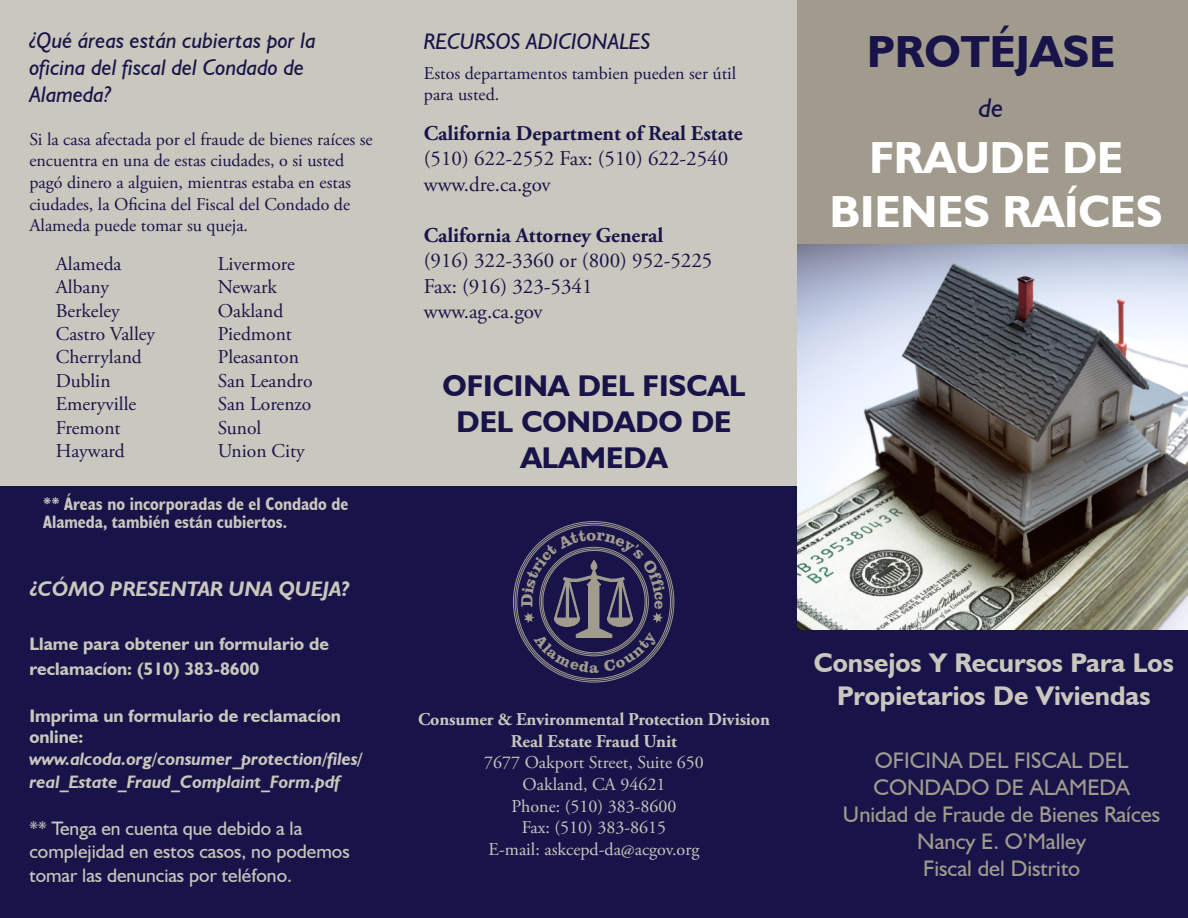
<style>
.page{position:relative;width:1188px;height:918px;background:#fff}
.page>*{position:absolute;margin:0;border:0;box-sizing:border-box;transform-origin:0 0}
.t1{font:700 45px/54px "Humanist 521 BT";color:#fff;text-align:center}
.t2{font:700 45px "Humanist 521 BT";color:#18144a}
.t3{font:700 30px/36px "Humanist 521 BT";color:#18144a;text-align:center}
.t4{font:700 27px/32.4px "Humanist 521 BT";color:#cac7be;text-align:center}
.t5{font:italic 27px "Humanist 521 BT";color:#18144a}
.t6{font:22.5px/27px "Humanist 521 BT";color:#a09b8d}
.t7{font:italic 22.5px/27px "Humanist 521 BT";color:#18144a}
.t8{font:21px "Adobe Garamond Pro";color:#18144a}
.t9{font:700 21px "Adobe Garamond Pro";color:#18144a}
.t10{font:italic 700 21px "Humanist 521 BT";color:#cac7be}
.t11{font:19.5px "Adobe Garamond Pro";color:#18144a}
.t12{font:19.5px/23.4px "Humanist 521 BT";color:#cac7be}
.t13{font:18px/21.6px "Adobe Garamond Pro";color:#18144a}
.t14{font:18px "Adobe Garamond Pro";color:#cac7be}
.t15{font:700 18px/25.2px "Humanist 521 BT";color:#cac7be}
.t16{font:italic 700 18px/23.4px "Humanist 521 BT";color:#cac7be}
.t17{font:700 condensed 18px/18px "Humanist 521 BT";color:#cac7be}
.t18{font:700 18px "Adobe Garamond Pro";letter-spacing:-.01em;color:#cac7be}
.t19{font:700 15.75px "Clarendon BT";color:#a19c8d}
</style>
<div class="page">
<div style="left:794px;top:0;width:394px;height:918px;background:#a09b8d"></div>
<div style="left:0;top:0;width:796px;height:918px;background:#cac7be"></div>
<div style="left:0;top:486px;width:1188px;height:432px;background:#18144a"></div>
<img style="left:797px;top:244px;width:391px;height:386px">
<svg style="left:521px;top:530px;width:144px;height:143px"></svg>
<p class="t7" style="left:29px;top:26px;width:288px">¿Qué áreas están cubiertas por la oficina del fiscal del Condado de<br>Alameda?</p>
<p class="t13" style="left:29px;top:129px;width:345px">Si la casa afectada por el fraude de bienes raíces se encuentra en una de estas ciudades, o si usted pagó dinero a alguien, mientras estaba en estas ciudades, la Oficina del Fiscal del Condado de Alameda puede tomar su queja.</p>
<p class="t11" style="left:56px;top:252px;width:67px">Alameda</p>
<p class="t11" style="left:218px;top:252px;width:79px">Livermore</p>
<p class="t11" style="left:56px;top:275px;width:55px">Albany</p>
<p class="t11" style="left:218px;top:275px;width:61px">Newark</p>
<p class="t11" style="left:56px;top:299px;width:65px">Berkeley</p>
<p class="t11" style="left:218px;top:299px;width:67px">Oakland</p>
<p class="t11" style="left:56px;top:322px;width:101px">Castro Valley</p>
<p class="t11" style="left:218px;top:322px;width:76px">Piedmont</p>
<p class="t11" style="left:56px;top:345px;width:88px">Cherryland</p>
<p class="t11" style="left:218px;top:345px;width:83px">Pleasanton</p>
<p class="t11" style="left:56px;top:369px;width:56px">Dublin</p>
<p class="t11" style="left:218px;top:369px;width:96px">San Leandro</p>
<p class="t11" style="left:56px;top:392px;width:82px">Emeryville</p>
<p class="t11" style="left:218px;top:392px;width:95px">San Lorenzo</p>
<p class="t11" style="left:56px;top:416px;width:66px">Fremont</p>
<p class="t11" style="left:218px;top:416px;width:45px">Sunol</p>
<p class="t11" style="left:56px;top:439px;width:70px">Hayward</p>
<p class="t11" style="left:218px;top:439px;width:88px">Union City</p>
<p class="t17" style="left:43px;top:495px;width:307px">** Áreas no incorporadas de el Condado de<br>Alameda, también están cubiertos.</p>
<p class="t10" style="left:29px;top:575px;width:322px">¿CÓMO PRESENTAR UNA QUEJA?</p>
<p class="t15" style="left:29px;top:630px;width:301px">Llame para obtener un formulario de reclamacíon: (510) 383-8600</p>
<p class="t15" style="left:29px;top:704px;width:313px;line-height:21.6px">Imprima un formulario de reclamacíon online:</p>
<p class="t16" style="left:29px;top:747px;width:335px">www.alcoda.org/consumer_protection/files/ real_Estate_Fraud_Complaint_Form.pdf</p>
<p class="t12" style="left:29px;top:816px;width:322px">** Tenga en cuenta que debido a la complejidad en estos casos, no podemos tomar las denuncias por teléfono.</p>
<p class="t7" style="left:424px;top:28px;width:228px">RECURSOS ADICIONALES</p>
<p class="t13" style="left:424px;top:63px;width:314px">Estos departamentos tambien pueden ser útil para usted.</p>
<p class="t9" style="left:424px;top:121px;width:320px">California Department of Real Estate</p>
<p class="t8" style="left:424px;top:146px;width:306px">(510) 622-2552 Fax: (510) 622-2540</p>
<p class="t8" style="left:424px;top:172px;width:128px">www.dre.ca.gov</p>
<p class="t9" style="left:424px;top:223px;width:241px">California Attorney General</p>
<p class="t8" style="left:424px;top:248px;width:290px">(916) 322-3360 or (800) 952-5225</p>
<p class="t8" style="left:424px;top:274px;width:170px">Fax: (916) 323-5341</p>
<p class="t8" style="left:424px;top:299px;width:120px">www.ag.ca.gov</p>
<p class="t3" style="left:443px;top:367px;width:304px">OFICINA DEL FISCAL</p>
<p class="t3" style="left:457px;top:403px;width:276px">DEL CONDADO DE<br>ALAMEDA</p>
<p class="t2" style="left:867px;top:24px;width:250px">PROTÉJASE</p>
<p class="t5" style="left:979px;top:91px;width:26px">de</p>
<p class="t1" style="left:830px;top:130px;width:334px">FRAUDE DE<br>BIENES RAÍCES</p>
<p class="t19" style="left:589px;top:657px;width:11px">a</p>
<p class="t18" style="left:418px;top:709px;width:353px">Consumer &amp; Environmental Protection Division</p>
<p class="t18" style="left:511px;top:731px;width:168px">Real Estate Fraud Unit</p>
<p class="t14" style="left:484px;top:752px;width:221px">7677 Oakport Street, Suite 650</p>
<p class="t14" style="left:523px;top:774px;width:144px">Oakland, CA 94621</p>
<p class="t14" style="left:511px;top:795px;width:167px">Phone: (510) 383-8600</p>
<p class="t14" style="left:522px;top:817px;width:146px">Fax: (510) 383-8615</p>
<p class="t14" style="left:489px;top:838px;width:212px">E-mail: askcepd-da@acgov.org</p>
<p class="t4" style="left:814px;top:646px;width:361px">Consejos Y Recursos Para Los<br>Propietarios De Viviendas</p>
<p class="t6" style="left:873px;top:746px;width:258px">OFICINA DEL FISCAL DEL<br>CONDADO DE ALAMEDA</p>
<p class="t6" style="left:843px;top:800px;width:319px">Unidad de Fraude de Bienes Raíces</p>
<p class="t6" style="left:917px;top:827px;width:170px">Nancy E. O’Malley</p>
<p class="t6" style="left:923px;top:854px;width:159px">Fiscal del Distrito</p>
</div>
